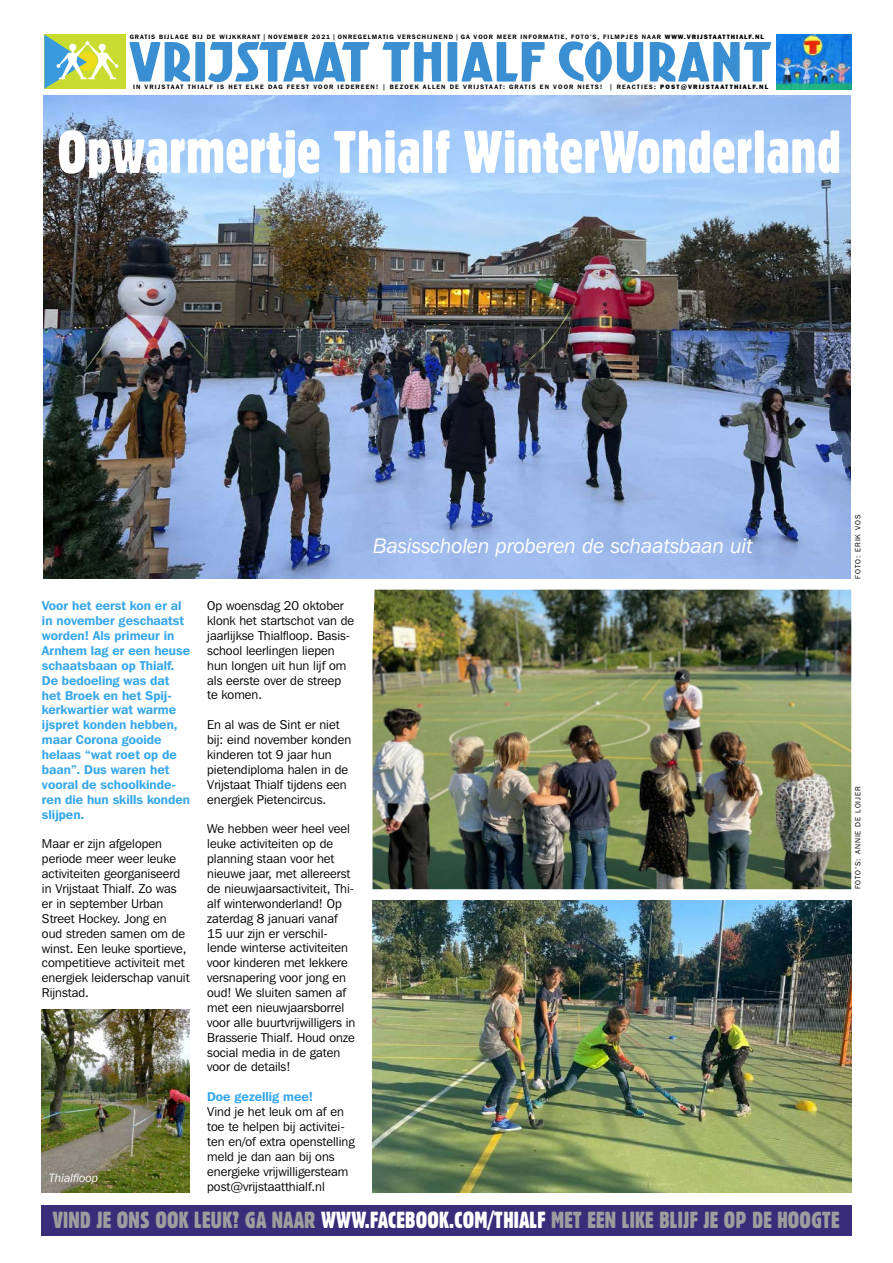
<style>
.page{position:relative;width:893px;height:1263px;background:#fff}
.page>*{position:absolute;margin:0;border:0;box-sizing:border-box;transform-origin:0 0}
.t1{font:58.5px "Gothic 821 Condensed BT";color:#fff}
.t2{font:52.05px "Kurversbrug";letter-spacing:.02em;color:#398fd1}
.t3{font:22.65px "Gothic 821 Condensed BT";letter-spacing:.01em;color:#9d9d9d}
.t4{font:italic 21px "Franklin Gothic IT Cby BT";color:#fff}
.t5{font:12.75px/14.9px "Franklin Gothic IT Cby BT";color:#000}
.t6{font:600 12.75px/14.9px "Franklin Gothic IT Cby BT";color:#36a7e9}
.t7{font:italic 12px "Franklin Gothic IT Cby BT";color:#fff}
.t8{font:7.5px "Franklin Gothic IT Cby BT";letter-spacing:.12em;color:#000}
.t9{font:600 6.3px "Franklin Gothic IT Cby BT";letter-spacing:.15em;color:#000}
.t10{font:600 6.3px "Franklin Gothic IT Cby BT";letter-spacing:.18em;color:#000}
.s1{font-weight:800}
.s2{color:#fff}
</style>
<div class="page">
<div style="left:44px;top:35px;width:81px;height:54px;background:#c8dc30"></div>
<svg style="left:44px;top:35px;width:75px;height:54px"></svg>
<img style="left:776px;top:34px;width:75px;height:55px">
<img style="left:372px;top:900px;width:479px;height:292px">
<img style="left:372px;top:590px;width:479px;height:299px">
<img style="left:43px;top:96px;width:807px;height:483px">
<div style="left:41px;top:1205px;width:810px;height:31px;background:#392d7a"></div>
<img style="left:42px;top:1010px;width:148px;height:182px">
<p class="t9" style="left:130px;top:33px;width:636px">GRATIS BIJLAGE BIJ DE WIJKKRANT | NOVEMBER 2021 | ONREGELMATIG VERSCHIJNEND | GA VOOR MEER INFORMATIE, FOTO’S, FILMPJES NAAR <span class="s1">WWW.VRIJSTAATTHIALF.NL</span></p>
<h2 class="t2" style="left:129px;top:29px;width:644px">VRIJSTAAT THIALF COURANT</h2>
<p class="t10" style="left:133px;top:83px;width:637px">IN VRIJSTAAT THIALF IS HET ELKE DAG FEEST VOOR IEDEREEN! | BEZOEK ALLEN DE VRIJSTAAT: GRATIS EN VOOR NIETS! | REACTIES: <span class="s1">POST@VRIJSTAATTHIALF.NL</span></p>
<h1 class="t1" style="left:57px;top:117px;width:785px">Opwarmertje Thialf WinterWonderland</h1>
<p class="t6" style="left:42px;top:598px;width:150px">Voor het eerst kon er al in november geschaatst worden! Als primeur in<br>Arnhem lag er een heuse schaatsbaan op Thialf.<br>De bedoeling was dat het Broek en het Spij&shy;kerkwartier wat warme ijspret konden hebben, maar Corona gooide helaas “wat roet op de baan”. Dus waren het vooral de schoolkinde&shy;ren die hun skills konden slijpen.</p>
<p class="t5" style="left:42px;top:836px;width:149px">Maar er zijn afgelopen periode meer weer leuke activiteiten georganiseerd in Vrijstaat Thialf. Zo was er in september Urban<br>Street Hockey. Jong en oud streden samen om de winst. Een leuke sportieve, competitieve activiteit met energiek leiderschap vanuit<br>Rijnstad.</p>
<p class="t7" style="left:49px;top:1170px;width:51px">Thialfloop</p>
<p class="t5" style="left:207px;top:598px;width:149px">Op woensdag 20 oktober klonk het startschot van de jaarlijkse Thialfloop. Basis&shy;school leerlingen liepen hun longen uit hun lijf om als eerste over de streep te komen.</p>
<p class="t5" style="left:207px;top:717px;width:145px">En al was de Sint er niet bij: eind november konden kinderen tot 9 jaar hun pietendiploma halen in de<br>Vrijstaat Thialf tijdens een energiek Pietencircus.</p>
<p class="t5" style="left:207px;top:821px;width:150px">We hebben weer heel veel leuke activiteiten op de planning staan voor het nieuwe jaar, met allereerst de nieuwjaarsactiviteit, Thi&shy;alf winterwonderland! Op zaterdag 8 januari vanaf<br>15 uur zijn er verschil&shy;lende winterse activiteiten voor kinderen met lekkere versnapering voor jong en oud! We sluiten samen af met een nieuwjaarsborrel voor alle buurtvrijwilligers in<br>Brasserie Thialf. Houd onze social media in de gaten voor de details!</p>
<p class="t6" style="left:207px;top:1089px;width:107px">Doe gezellig mee!</p>
<p class="t5" style="left:207px;top:1104px;width:149px">Vind je het leuk om af en toe te helpen bij activitei&shy;ten en/of extra openstelling meld je dan aan bij ons energieke vrijwilligersteam post@vrijstaatthialf.nl</p>
<h3 class="t4" style="left:373px;top:532px;width:381px">Basisscholen proberen de schaatsbaan uit</h3>
<h3 class="t3" style="left:53px;top:1206px;width:788px">VIND JE ONS OOK LEUK? GA NAAR <span class="s2">WWW.FACEBOOK.COM/THIALF</span> MET EEN LIKE BLIJF JE OP DE HOOGTE</h3>
<p class="t8" style="left:853px;top:579px;width:65px;rotate:-90deg">FOTO: ERIK VOS</p>
<p class="t8" style="left:853px;top:889px;width:104px;rotate:-90deg">FOTO’S: ANNIE DE LOIJER</p>
</div>
